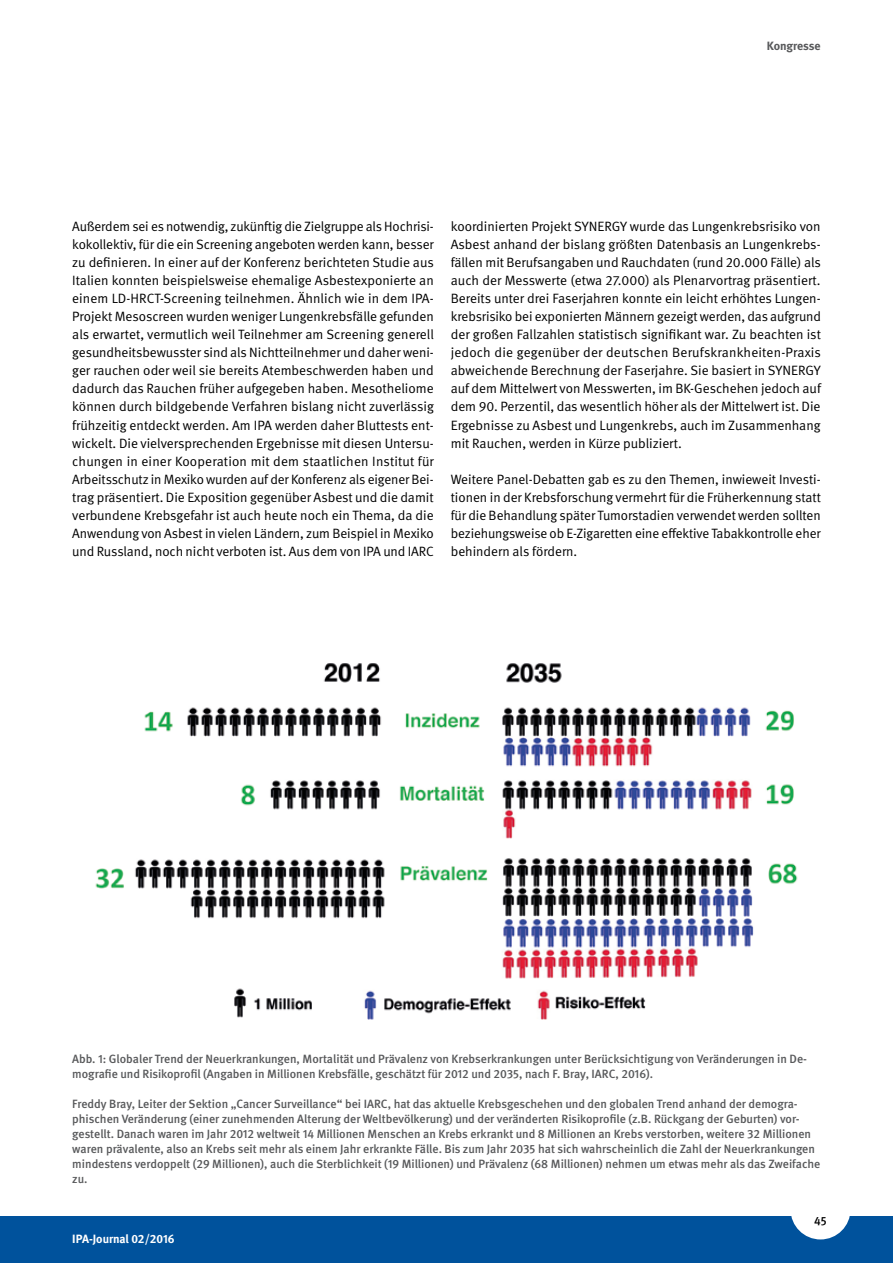
<style>
.page{position:relative;width:893px;height:1263px;background:#fff}
.page>*{position:absolute;margin:0;border:0;box-sizing:border-box;transform-origin:0 0}
.t1{font:13.5px/18px "DGUV Meta";letter-spacing:-.005em;color:#000;text-align:justify}
.t2{font:500 12px/15px "DGUV Meta";color:#58595b}
.t3{font:700 12px "DGUV Meta";letter-spacing:-.005em;color:#fff}
.t4{font:700 12px "DGUV Meta";letter-spacing:-.005em;color:#58595b}
.t5{font:500 12px "DGUV Meta";color:#000}
</style>
<div class="page">
<div style="left:0;top:1216px;width:893px;height:47px;background:#00529c"></div>
<div style="left:791px;top:1179px;width:59px;height:60px;background:#fff;border-radius:50%"></div>
<img style="left:95px;top:663px;width:703px;height:356px">
<p class="t4" style="left:767px;top:39px;width:55px">Kongresse</p>
<p class="t1" style="left:72px;top:217px;width:363px">Außerdem sei es notwendig, zukünftig die Zielgruppe als Hochrisi&shy;kokollektiv, für die ein Screening angeboten werden kann, besser zu definieren. In einer auf der Konferenz berichteten Studie aus Italien konnten beispielsweise ehemalige Asbestexponierte an einem LD-HRCT-Screening teilnehmen. Ähnlich wie in dem IPA-Projekt Mesoscreen wurden weniger Lungenkrebsfälle gefunden als erwartet, vermutlich weil Teilnehmer am Screening generell gesundheitsbewusster sind als Nichtteilnehmer und daher weni&shy;ger rauchen oder weil sie bereits Atembeschwerden haben und dadurch das Rauchen früher aufgegeben haben. Mesotheliome können durch bildgebende Verfahren bislang nicht zuverlässig frühzeitig entdeckt werden. Am IPA werden daher Bluttests ent&shy;wickelt. Die vielversprechenden Ergebnisse mit diesen Untersu&shy;chungen in einer Kooperation mit dem staatlichen Institut für Arbeitsschutz in Mexiko wurden auf der Konferenz als eigener Bei&shy;trag präsentiert. Die Exposition gegenüber Asbest und die damit verbundene Krebsgefahr ist auch heute noch ein Thema, da die Anwendung von Asbest in vielen Ländern, zum Beispiel in Mexiko und Russland, noch nicht verboten ist. Aus dem von IPA und IARC</p>
<p class="t1" style="left:451px;top:217px;width:372px">koordinierten Projekt SYNERGY wurde das Lungenkrebsrisiko von Asbest anhand der bislang größten Datenbasis an Lungenkrebs&shy;fällen mit Berufsangaben und Rauchdaten (rund 20.000 Fälle) als auch der Messwerte (etwa 27.000) als Plenarvortrag präsentiert.<br>Bereits unter drei Faserjahren konnte ein leicht erhöhtes Lungen&shy;krebsrisiko bei exponierten Männern gezeigt werden, das aufgrund der großen Fallzahlen statistisch signifikant war. Zu beachten ist jedoch die gegenüber der deutschen Berufskrankheiten-Praxis abweichende Berechnung der Faserjahre. Sie basiert in SYNERGY auf dem Mittelwert von Messwerten, im BK-Geschehen jedoch auf dem 90. Perzentil, das wesentlich höher als der Mittelwert ist. Die Ergebnisse zu Asbest und Lungenkrebs, auch im Zusammenhang mit Rauchen, werden in Kürze publiziert.</p>
<p class="t1" style="left:451px;top:470px;width:372px">Weitere Panel-Debatten gab es zu den Themen, inwieweit Investi&shy;tionen in der Krebsforschung vermehrt für die Früherkennung statt für die Behandlung später Tumorstadien verwendet werden sollten beziehungsweise ob E-Zigaretten eine effektive Tabakkontrolle eher behindern als fördern.</p>
<p class="t2" style="left:72px;top:1052px;width:736px">Abb. 1: Globaler Trend der Neuerkrankungen, Mortalität und Prävalenz von Krebserkrankungen unter Berücksichtigung von Veränderungen in De&shy;mografie und Risikoprofil (Angaben in Millionen Krebsfälle, geschätzt für 2012 und 2035, nach F. Bray, IARC, 2016).</p>
<p class="t2" style="left:72px;top:1097px;width:749px">Freddy Bray, Leiter der Sektion „Cancer Surveillance“ bei IARC, hat das aktuelle Krebsgeschehen und den globalen Trend anhand der demogra&shy;phischen Veränderung (einer zunehmenden Alterung der Weltbevölkerung) und der veränderten Risikoprofile (z.B. Rückgang der Geburten) vor&shy;gestellt. Danach waren im Jahr 2012 weltweit 14 Millionen Menschen an Krebs erkrankt und 8 Millionen an Krebs verstorben, weitere 32 Millionen waren prävalente, also an Krebs seit mehr als einem Jahr erkrankte Fälle. Bis zum Jahr 2035 hat sich wahrscheinlich die Zahl der Neuerkrankungen mindestens verdoppelt (29 Millionen), auch die Sterblichkeit (19 Millionen) und Prävalenz (68 Millionen) nehmen um etwas mehr als das Zweifache zu.</p>
<p class="t3" style="left:72px;top:1231px;width:104px">IPA-Journal 02/2016</p>
<p class="t5" style="left:814px;top:1213px;width:14px">45</p>
</div>
